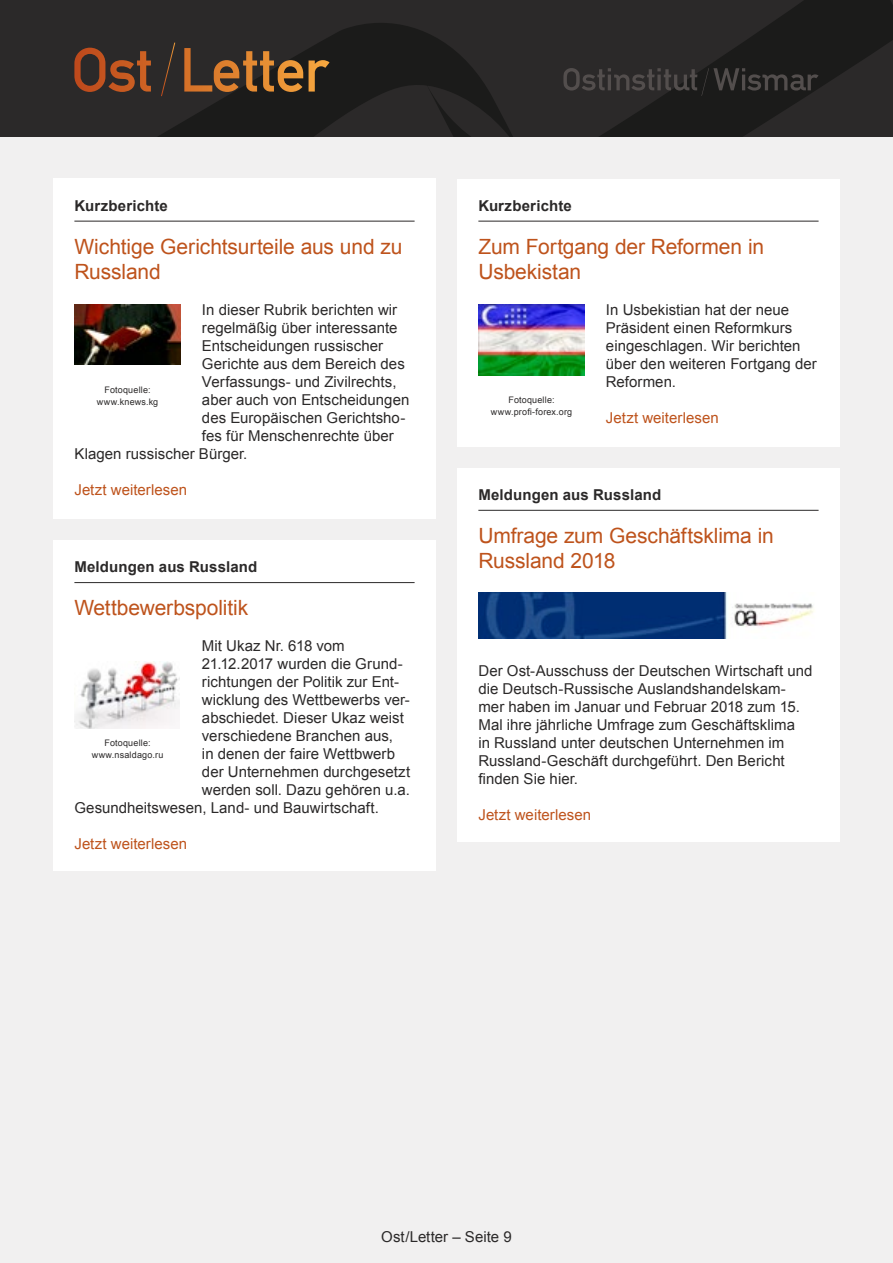
<style>
.page{position:relative;width:893px;height:1263px;background:#f1f0f0}
.page>*{position:absolute;margin:0;border:0;box-sizing:border-box;transform-origin:0 0}
.t1{font:21px/25.2px "Arial";letter-spacing:-.005em;color:#be531c}
.t2{font:15px/18px "Arial";letter-spacing:.005em;color:#2b2929}
.t3{font:700 15px "Arial";letter-spacing:.01em;color:#2b2929}
.t4{font:15px "Arial";letter-spacing:.005em;color:#be531c}
.t5{font:9px/12px "Arial";letter-spacing:.02em;color:#2b2929;text-align:center}
</style>
<div class="page">
<svg style="left:0;top:0;width:893px;height:136px;background:#262424"></svg>
<svg style="left:74px;top:43px;width:256px;height:53px;background:#583c27"></svg>
<svg style="left:563px;top:68px;width:256px;height:28px;background:#2f2d2d"></svg>
<div style="left:53px;top:179px;width:383px;height:340px;background:#fff"></div>
<hr style="left:74px;top:221px;width:341px;height:1px;background:#2b2929">
<div style="left:457px;top:179px;width:383px;height:267px;background:#fff"></div>
<hr style="left:478px;top:221px;width:341px;height:1px;background:#2b2929">
<img style="left:74px;top:304px;width:107px;height:60px">
<img style="left:478px;top:304px;width:107px;height:71px">
<div style="left:457px;top:468px;width:383px;height:374px;background:#fff"></div>
<hr style="left:478px;top:510px;width:341px;height:1px;background:#2b2929">
<img style="left:478px;top:592px;width:336px;height:47px">
<div style="left:53px;top:540px;width:383px;height:331px;background:#fff"></div>
<hr style="left:74px;top:582px;width:341px;height:1px;background:#2b2929">
<img style="left:74px;top:661px;width:105px;height:67px">
<p class="t3" style="left:74px;top:195px;width:95px">Kurzberichte</p>
<h1 class="t1" style="left:74px;top:234px;width:329px">Wichtige Gerichtsurteile aus und zu<br>Russland</h1>
<p class="t2" style="left:202px;top:301px;width:197px">In dieser Rubrik berichten wir</p>
<p class="t2" style="left:202px;top:319px;width:197px">regelmäßig über interessante</p>
<p class="t2" style="left:202px;top:337px;width:183px">Entscheidungen russischer</p>
<p class="t2" style="left:202px;top:355px;width:204px">Gerichte aus dem Bereich des</p>
<p class="t2" style="left:202px;top:373px;width:196px">Verfassungs- und Zivilrechts,</p>
<p class="t2" style="left:202px;top:391px;width:209px">aber auch von Entscheidungen</p>
<p class="t2" style="left:202px;top:409px;width:205px">des Europäischen Gerichtsho-</p>
<p class="t2" style="left:202px;top:427px;width:193px">fes für Menschenrechte über</p>
<p class="t2" style="left:74px;top:445px;width:175px">Klagen russischer Bürger.</p>
<p class="t4" style="left:74px;top:480px;width:114px">Jetzt weiterlesen</p>
<p class="t3" style="left:478px;top:195px;width:95px">Kurzberichte</p>
<h1 class="t1" style="left:478px;top:234px;width:287px">Zum Fortgang der Reformen in<br>Usbekistan</h1>
<p class="t2" style="left:606px;top:301px;width:212px">In Usbekistian hat der neue<br>Präsident einen Reformkurs eingeschlagen. Wir berichten über den weiteren Fortgang der<br>Reformen.</p>
<p class="t4" style="left:606px;top:408px;width:114px">Jetzt weiterlesen</p>
<p class="t5" style="left:97px;top:384px;width:63px">Fotoquelle: www.knews.kg</p>
<p class="t5" style="left:491px;top:394px;width:83px">Fotoquelle: www.profi-forex.org</p>
<p class="t3" style="left:478px;top:485px;width:184px">Meldungen aus Russland</p>
<h1 class="t1" style="left:478px;top:523px;width:297px">Umfrage zum Geschäftsklima in<br>Russland 2018</h1>
<p class="t3" style="left:74px;top:557px;width:184px">Meldungen aus Russland</p>
<h1 class="t1" style="left:74px;top:596px;width:175px">Wettbewerbspolitik</h1>
<p class="t2" style="left:202px;top:637px;width:144px">Mit Ukaz Nr. 618 vom</p>
<p class="t2" style="left:202px;top:655px;width:202px">21.12.2017 wurden die Grund-</p>
<p class="t2" style="left:202px;top:673px;width:199px">richtungen der Politik zur Ent-</p>
<p class="t2" style="left:202px;top:691px;width:209px">wicklung des Wettbewerbs ver-</p>
<p class="t2" style="left:202px;top:709px;width:203px">abschiedet. Dieser Ukaz weist</p>
<p class="t2" style="left:202px;top:727px;width:193px">verschiedene Branchen aus,</p>
<p class="t2" style="left:202px;top:745px;width:195px">in denen der faire Wettbwerb</p>
<p class="t2" style="left:202px;top:763px;width:210px">der Unternehmen durchgesetzt</p>
<p class="t2" style="left:202px;top:781px;width:210px">werden soll. Dazu gehören u.a.</p>
<p class="t2" style="left:74px;top:799px;width:306px">Gesundheitswesen, Land- und Bauwirtschaft.</p>
<p class="t4" style="left:74px;top:834px;width:114px">Jetzt weiterlesen</p>
<p class="t2" style="left:478px;top:662px;width:336px">Der Ost-Ausschuss der Deutschen Wirtschaft und die Deutsch-Russische Auslandshandelskam&shy;mer haben im Januar und Februar 2018 zum 15.<br>Mal ihre jährliche Umfrage zum Geschäftsklima<br>in Russland unter deutschen Unternehmen im Russland-Geschäft durchgeführt. Den Bericht finden Sie hier.</p>
<p class="t4" style="left:478px;top:805px;width:114px">Jetzt weiterlesen</p>
<p class="t5" style="left:92px;top:736px;width:73px">Fotoquelle: www.nsaldago.ru</p>
<p class="t2" style="left:381px;top:1227px;width:132px">Ost/Letter – Seite 9</p>
</div>
